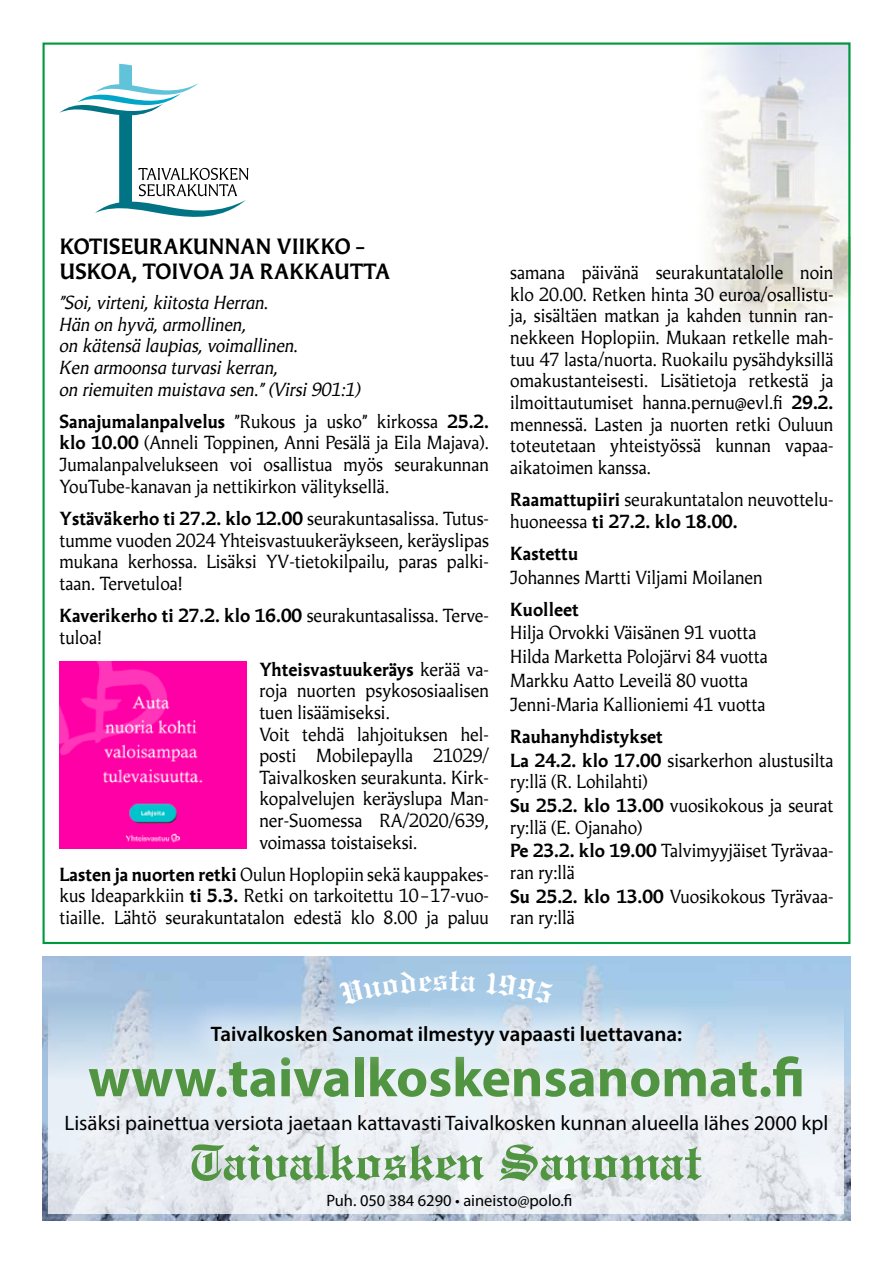
<style>
.page{position:relative;width:893px;height:1263px;background:#fff}
.page>*{position:absolute;margin:0;border:0;box-sizing:border-box;transform-origin:0 0}
.t1{font:700 55.5px "Myriad Pro";color:#519441}
.t2{font:21px "Myriad Pro";color:#000}
.t3{font:600 21px "Myriad Pro";color:#000}
.t4{font:700 21px/25.2px "Martti";letter-spacing:.015em;color:#000}
.t5{font:18px/21.6px "Martti";color:#000}
.t6{font:italic 18px/21.6px "Martti";color:#000}
.t7{font:700 18px/23.7px "Martti";color:#000}
.t8{font:16.5px "Myriad Pro";color:#000}
.s1{font-weight:700}
.s2{font-weight:400}
</style>
<div class="page">
<img style="left:708px;top:46px;width:139px;height:279px">
<svg style="left:60px;top:64px;width:188px;height:153px"></svg>
<img style="left:60px;top:661px;width:187px;height:187px">
<img style="left:43px;top:957px;width:807px;height:263px">
<svg style="left:49px;top:963px;width:795px;height:251px;fill:#e8ecf2"></svg>
<svg style="left:189px;top:1141px;width:295px;height:41px"></svg>
<svg style="left:499px;top:1144px;width:203px;height:37px"></svg>
<div style="left:180px;top:995px;width:532px;height:81px;background:#fff;opacity:.5"></div>
<div style="left:339px;top:970px;width:137px;height:35px;background:#a5c8e4"></div>
<div style="left:485px;top:972px;width:69px;height:33px;background:#a5cae6"></div>
<p class="t4" style="left:60px;top:233px;width:332px">KOTISEURAKUNNAN VIIKKO –<br>USKOA, TOIVOA JA RAKKAUTTA</p>
<p class="t6" style="left:60px;top:292px;width:303px">”Soi, virteni, kiitosta Herran.<br>Hän on hyvä, armollinen,<br>on kätensä laupias, voimallinen.<br>Ken armoonsa turvasi kerran,<br>on riemuiten muistava sen.” (Virsi 901:1)</p>
<p class="t5" style="left:60px;top:411px;width:431px;text-align:justify"><span class="s1">Sanajumalanpalvelus</span> ”Rukous ja usko” kirkossa <span class="s1">25.2. klo 10.00</span> (Anneli Toppinen, Anni Pesälä ja Eila Majava).<br>Jumalanpalvelukseen voi osallistua myös seurakunnan YouTube-kanavan ja nettikirkon välityksellä.</p>
<p class="t5" style="left:60px;top:508px;width:431px;text-align:justify"><span class="s1">Ystäväkerho ti 27.2. klo 12.00</span> seurakuntasalissa. Tutus&shy;tumme vuoden 2024 Yhteisvastuukeräykseen, keräyslipas mukana kerhossa. Lisäksi YV-tietokilpailu, paras palki&shy;taan. Tervetuloa!</p>
<p class="t5" style="left:60px;top:605px;width:431px"><span class="s1">Kaverikerho ti 27.2. klo 16.00</span> seurakuntasalissa. Terve&shy;tuloa!</p>
<p class="t5" style="left:259px;top:658px;width:231px"><span class="s1">Yhteisvastuukeräys</span> kerää va&shy;roja nuorten psykososiaalisen tuen lisäämiseksi.<br>Voit tehdä lahjoituksen hel&shy;posti Mobilepaylla 21029/<br>Taivalkosken seurakunta. Kirk&shy;kopalvelujen keräyslupa Man&shy;ner-Suomessa RA/2020/639, voimassa toistaiseksi.</p>
<p class="t5" style="left:60px;top:863px;width:431px;text-align:justify"><span class="s1">Lasten ja nuorten retki</span> Oulun Hoplopiin sekä kauppakes&shy;kus Ideaparkkiin <span class="s1">ti 5.3.</span> Retki on tarkoitettu 10 – 17-vuo&shy;tiaille. Lähtö seurakuntatalon edestä klo 8.00 ja paluu</p>
<p class="t5" style="left:510px;top:262px;width:325px;text-align:justify">samana päivänä seurakuntatalolle noin klo 20.00. Retken hinta 30 euroa/osallistu&shy;ja, sisältäen matkan ja kahden tunnin ran&shy;nekkeen Hoplopiin. Mukaan retkelle mah&shy;tuu 47 lasta/nuorta. Ruokailu pysähdyksillä omakustanteisesti. Lisätietoja retkestä ja ilmoittautumiset hanna.pernu@evl.fi <span class="s1">29.2. </span>mennessä. Lasten ja nuorten retki Ouluun toteutetaan yhteistyössä kunnan vapaa&shy;aikatoimen kanssa.</p>
<p class="t5" style="left:510px;top:489px;width:325px"><span class="s1">Raamattupiiri</span> seurakuntatalon neuvottelu&shy;huoneessa <span class="s1">ti 27.2. klo 18.00.</span></p>
<p class="t7" style="left:510px;top:541px;width:69px">Kastettu</p>
<p class="t5" style="left:510px;top:566px;width:254px">Johannes Martti Viljami Moilanen</p>
<p class="t7" style="left:510px;top:597px;width:70px">Kuolleet</p>
<p class="t5" style="left:510px;top:621px;width:259px;line-height:23.7px">Hilja Orvokki Väisänen 91 vuotta Hilda Marketta Polojärvi 84 vuotta Markku Aatto Leveilä 80 vuotta Jenni-Maria Kallioniemi 41 vuotta</p>
<p class="t7" style="left:510px;top:724px;width:325px">Rauhanyhdistykset<br>La 24.2. klo 17.00 <span class="s2">sisarkerhon alustusilta</span></p>
<p class="t5" style="left:510px;top:770px;width:325px;line-height:23.7px">ry:llä (R. Lohilahti)<br><span class="s1">Su 25.2. klo 13.00</span> vuosikokous ja seurat</p>
<p class="t5" style="left:510px;top:815px;width:325px;line-height:23.7px">ry:llä (E. Ojanaho)<br><span class="s1">Pe 23.2. klo 19.00</span> Talvimyyjäiset Tyrävaa-</p>
<p class="t5" style="left:510px;top:860px;width:325px;line-height:23.7px">ran ry:llä<br><span class="s1">Su 25.2. klo 13.00</span> Vuosikokous Tyrävaa-</p>
<p class="t5" style="left:510px;top:907px;width:66px">ran ry:llä</p>
<p class="t3" style="left:211px;top:1020px;width:473px">Taivalkosken Sanomat ilmestyy vapaasti luettavana:</p>
<h1 class="t1" style="left:88px;top:1041px;width:718px">www.taivalkoskensanomat.fi</h1>
<p class="t2" style="left:64px;top:1110px;width:765px">Lisäksi painettua versiota jaetaan kattavasti Taivalkosken kunnan alueella lähes 2000 kpl</p>
<p class="t8" style="left:326px;top:1190px;width:248px">Puh. 050 384 6290 • aineisto@polo.fi</p>
</div>
